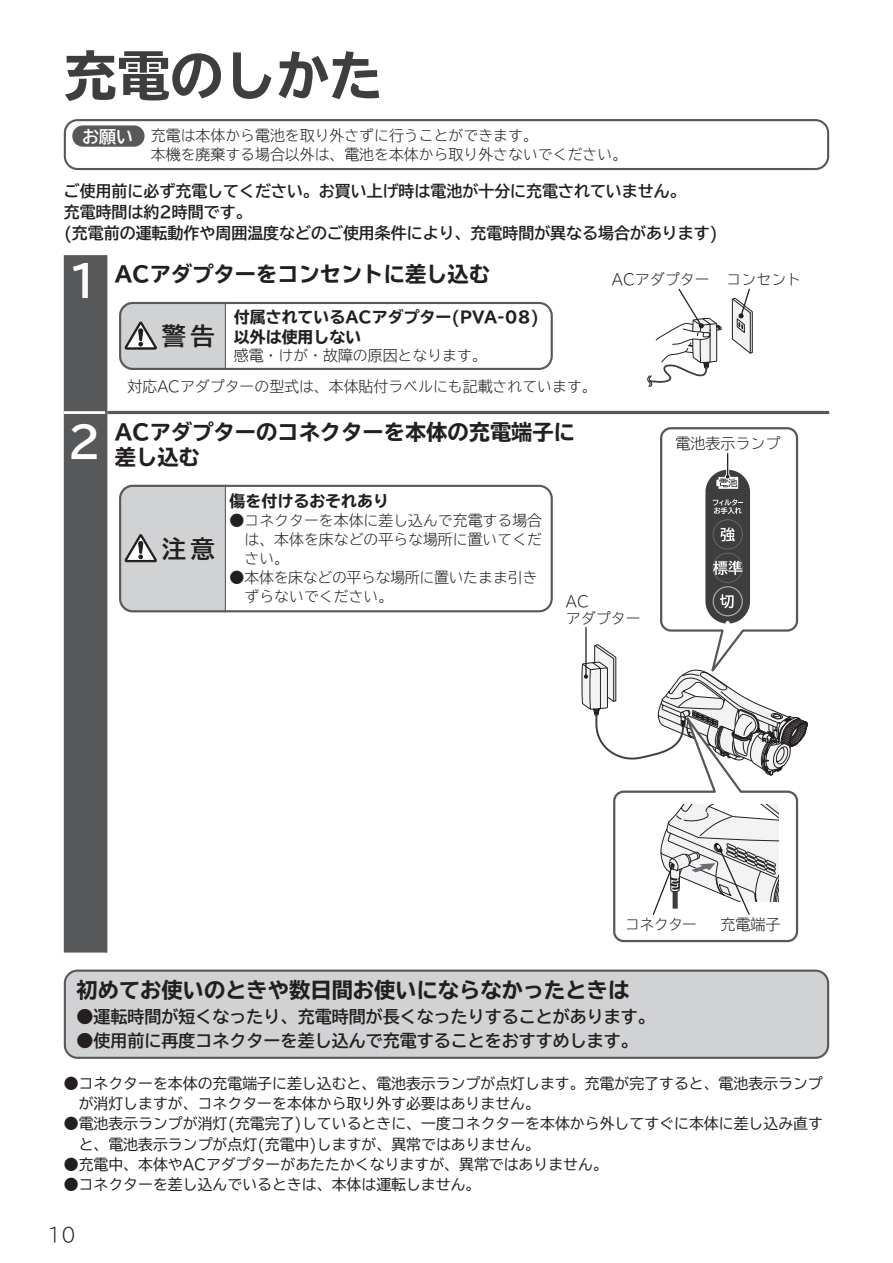
<style>
.page{position:relative;width:893px;height:1263px;background:#fff}
.page>*{position:absolute;margin:0;border:0;box-sizing:border-box;transform-origin:0 0}
.t1{font:700 expanded 53.1px "TBUD Go Std";color:#3e3e3f}
.t2{font:24.3px "TBUD Go Std Bold 90 pv RKSJ H";color:#231f20}
.t3{font:700 expanded 21.3px/25.5px "TBUD Go Std";color:#231f20}
.t4{font:300 19.2px "TBUDR Go Std Super";color:#231f20}
.t5{font:700 16.95px "TBUD Go Std";color:#231f20}
.t6{font:700 16.95px "TBUD Go Std";color:#fff}
.t7{font:700 15.9px/21.3px "TBUD Go Std";color:#231f20}
.t8{font:700 expanded 15.9px/19.2px "TBUD Go Std";color:#231f20}
.t9{font:15px/16.5px "TBUD Go Std Super Light 90 pv RKSJ H";color:#231f20}
.t10{font:14.85px/20.2px "TBUD Go Std";color:#231f20}
.t11{font:300 14.85px/19.2px "TBUD Go Std Super";color:#231f20;text-align:justify}
.t12{font:300 14.85px/19.2px "TBUD Go Std Super";letter-spacing:-.02em;color:#231f20}
.s1{font-stretch:normal;font-size:42.45px;color:#fff}
</style>
<div class="page">
<div style="left:64px;top:255px;width:41px;height:697px;background:#57585a"></div>
<hr style="left:64px;top:411px;width:41px;height:3px;background:#fff">
<hr style="left:105px;top:255px;width:2px;height:157px;background:#57585a">
<hr style="left:105px;top:412px;width:2px;height:540px;background:#57585a">
<hr style="left:107px;top:411px;width:722px;height:3px;background:#57585a">
<svg style="left:581px;top:427px;width:226px;height:515px"></svg>
<svg style="left:647px;top:288px;width:74px;height:99px"></svg>
<svg style="left:731px;top:288px;width:22px;height:66px"></svg>
<div style="left:119px;top:302px;width:434px;height:68px;border:2px solid #57585a;border-radius:13px"></div>
<hr style="left:225px;top:302px;width:1px;height:68px;background:#57585a">
<svg style="left:119px;top:302px;width:106px;height:68px;background:#c2c3c5"></svg>
<div style="left:119px;top:485px;width:434px;height:127px;border:2px solid #57585a;border-radius:13px"></div>
<hr style="left:225px;top:485px;width:1px;height:127px;background:#57585a">
<svg style="left:119px;top:485px;width:106px;height:127px;background:#c8c9cb"></svg>
<div style="left:65px;top:971px;width:763px;height:87px;background:#d1d2d4;border-radius:13px"></div>
<div style="left:64px;top:969px;width:765px;height:90px;border:2px solid #57585a;border-radius:13px"></div>
<div style="left:64px;top:119px;width:765px;height:51px;border:2px solid #57585a;border-radius:13px"></div>
<div style="left:72px;top:125px;width:73px;height:22px;background:#57585a;border-radius:11px"></div>
<h1 class="t1" style="left:64px;top:46px;width:320px">充電のしかた</h1>
<p class="t6" style="left:82px;top:122px;width:53px">お願い</p>
<p class="t11" style="left:151px;top:125px;width:478px">充電は本体から電池を取り外さずに行うことができます。<br>本機を廃棄する場合以外は、電池を本体から取り外さないでください。</p>
<p class="t7" style="left:64px;top:180px;width:656px">ご使用前に必ず充電してください。お買い上げ時は電池が十分に充電されていません。<br>充電時間は約2時間です。<br>(充電前の運転動作や周囲温度などのご使用条件により、充電時間が異なる場合があります)</p>
<h3 class="t3" style="left:68px;top:262px;width:424px"><span class="s1">1</span> ACアダプターをコンセントに差し込む</h3>
<h2 class="t2" style="left:162px;top:316px;width:54px">警告</h2>
<p class="t8" style="left:234px;top:308px;width:307px">付属されているACアダプター(PVA-08)以外は使用しない</p>
<p class="t11" style="left:234px;top:345px;width:254px">感電・けが・故障の原因となります。</p>
<p class="t11" style="left:128px;top:376px;width:471px">対応ACアダプターの型式は、本体貼付ラベルにも記載されています。</p>
<h3 class="t3" style="left:115px;top:420px;width:462px;text-indent:-47px"><span class="s1">2</span> ACアダプターのコネクターを本体の充電端子に差し込む</h3>
<p class="t9" style="left:612px;top:271px;width:191px">ACアダプター コンセント</p>
<p class="t9" style="left:675px;top:434px;width:106px">電池表示ランプ</p>
<h2 class="t2" style="left:162px;top:529px;width:54px">注意</h2>
<p class="t8" style="left:230px;top:492px;width:161px">傷を付けるおそれあり</p>
<p class="t11" style="left:230px;top:510px;width:314px">●コネクターを本体に差し込んで充電する場合　は、本体を床などの平らな場所に置いてくだ　さい。</p>
<p class="t12" style="left:230px;top:567px;width:310px">●本体を床などの平らな場所に置いたまま引き　ずらないでください。</p>
<p class="t9" style="left:566px;top:593px;width:76px">AC<br>アダプター</p>
<p class="t9" style="left:625px;top:916px;width:73px">コネクター</p>
<p class="t9" style="left:720px;top:916px;width:61px">充電端子</p>
<h3 class="t3" style="left:77px;top:978px;width:554px">初めてお使いのときや数日間お使いにならなかったときは</h3>
<p class="t5" style="left:77px;top:1003px;width:580px">●運転時間が短くなったり、充電時間が長くなったりすることがあります。</p>
<p class="t5" style="left:77px;top:1026px;width:563px">●使用前に再度コネクターを差し込んで充電することをおすすめします。</p>
<p class="t10" style="left:79px;top:1073px;width:746px;text-indent:-15px">●コネクターを本体の充電端子に差し込むと、電池表示ランプが点灯します。充電が完了すると、電池表示ランプが消灯しますが、コネクターを本体から取り外す必要はありません。</p>
<p class="t10" style="left:79px;top:1113px;width:746px;text-indent:-15px">●電池表示ランプが消灯(充電完了)しているときに、一度コネクターを本体から外してすぐに本体に差し込み直すと、電池表示ランプが点灯(充電中)しますが、異常ではありません。</p>
<p class="t10" style="left:64px;top:1154px;width:546px">●充電中、本体やACアダプターがあたたかくなりますが、異常ではありません。</p>
<p class="t10" style="left:64px;top:1174px;width:418px">●コネクターを差し込んでいるときは、本体は運転しません。</p>
<p class="t4" style="left:47px;top:1218px;width:30px">10</p>
</div>
